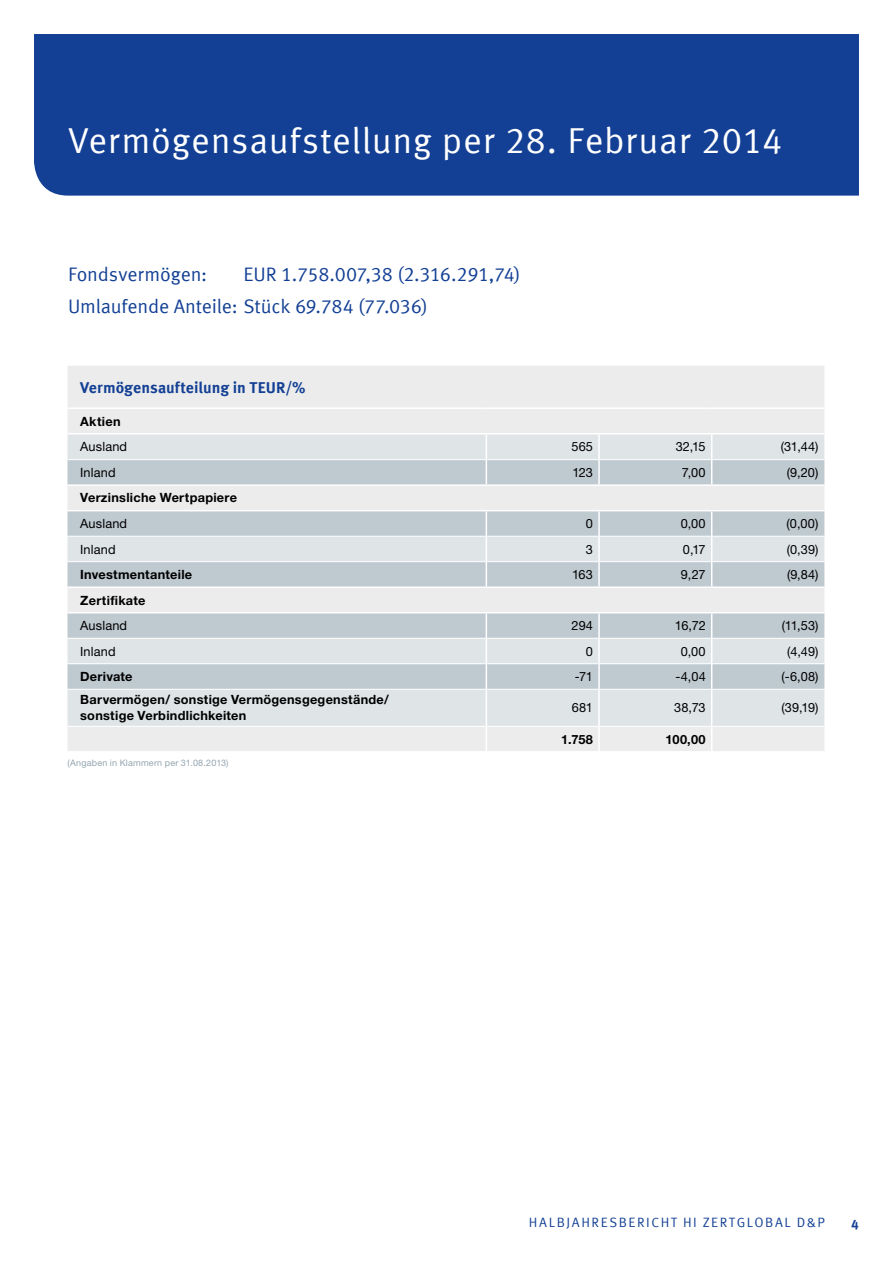
<style>
.page{position:relative;width:893px;height:1263px;background:#fff}
.page>*{position:absolute;margin:0;border:0;box-sizing:border-box;transform-origin:0 0}
.t1{font:36px "Meta Offc Pro Norm";letter-spacing:.02em;color:#fff}
.t2{font:19.5px/32px "Meta Offc Pro Norm";letter-spacing:-.01em;color:#134094}
.t3{font:700 15.75px "Meta Offc Pro";color:#134094}
.t4{font:13.5px "Meta Offc Pro Norm";letter-spacing:.115em;color:#134094}
.t5{font:700 13.5px "Meta Offc Pro";color:#134094}
.t6{font:12.75px "Helvetica Neue LTW1 G";letter-spacing:.01em;color:#000}
.t7{font:700 12.75px/15.9px "Helvetica Neue LTW1 G";letter-spacing:.02em;color:#000}
.t8{font:9px "Helvetica Neue LTW1 G";letter-spacing:.025em;color:#94a5b0}
</style>
<div class="page">
<div style="left:34px;top:34px;width:825px;height:162px;background:#134094"></div>
<div style="left:68px;top:366px;width:756px;height:385px;background:#ececed"></div>
<div style="left:68px;top:434px;width:756px;height:25px;background:#dfe4e7"></div>
<svg style="left:68px;top:460px;width:756px;height:178px;background:#d1d7dc"></svg>
<svg style="left:68px;top:639px;width:756px;height:87px;background:#d6dce0"></svg>
<hr style="left:68px;top:407px;width:418px;height:2px;background:#fff">
<hr style="left:486px;top:407px;width:113px;height:2px;background:#fff">
<hr style="left:599px;top:407px;width:113px;height:2px;background:#fff">
<hr style="left:712px;top:407px;width:112px;height:2px;background:#fff">
<hr style="left:68px;top:484px;width:418px;height:2px;background:#fff">
<hr style="left:486px;top:484px;width:113px;height:2px;background:#fff">
<hr style="left:712px;top:484px;width:112px;height:2px;background:#fff">
<hr style="left:68px;top:586px;width:418px;height:2px;background:#fff">
<hr style="left:486px;top:586px;width:113px;height:2px;background:#fff">
<hr style="left:712px;top:586px;width:112px;height:2px;background:#fff">
<hr style="left:68px;top:536px;width:418px;height:1px;background:#fff">
<hr style="left:487px;top:536px;width:111px;height:1px;background:#fff">
<hr style="left:600px;top:536px;width:111px;height:1px;background:#fff">
<hr style="left:68px;top:459px;width:418px;height:1px;background:#fff">
<hr style="left:487px;top:459px;width:111px;height:1px;background:#fff">
<hr style="left:600px;top:459px;width:111px;height:1px;background:#fff">
<hr style="left:712px;top:459px;width:112px;height:1px;background:#fff">
<hr style="left:712px;top:536px;width:112px;height:1px;background:#fff">
<hr style="left:68px;top:561px;width:418px;height:1px;background:#fff">
<hr style="left:487px;top:561px;width:111px;height:1px;background:#fff">
<hr style="left:600px;top:561px;width:111px;height:1px;background:#fff">
<hr style="left:712px;top:561px;width:112px;height:1px;background:#fff">
<hr style="left:68px;top:638px;width:418px;height:1px;background:#fff">
<hr style="left:487px;top:638px;width:111px;height:1px;background:#fff">
<hr style="left:600px;top:638px;width:111px;height:1px;background:#fff">
<hr style="left:712px;top:638px;width:112px;height:1px;background:#fff">
<hr style="left:68px;top:663px;width:418px;height:1px;background:#fff">
<hr style="left:487px;top:663px;width:111px;height:1px;background:#fff">
<hr style="left:600px;top:663px;width:111px;height:1px;background:#fff">
<hr style="left:712px;top:663px;width:112px;height:1px;background:#fff">
<hr style="left:68px;top:689px;width:418px;height:1px;background:#fff">
<hr style="left:487px;top:689px;width:111px;height:1px;background:#fff">
<hr style="left:600px;top:689px;width:111px;height:1px;background:#fff">
<hr style="left:712px;top:689px;width:112px;height:1px;background:#fff">
<hr style="left:68px;top:726px;width:418px;height:1px;background:#fff">
<hr style="left:487px;top:726px;width:111px;height:1px;background:#fff">
<hr style="left:600px;top:726px;width:111px;height:1px;background:#fff">
<hr style="left:712px;top:726px;width:112px;height:1px;background:#fff">
<hr style="left:68px;top:433px;width:418px;height:1px;background:#fff">
<hr style="left:486px;top:433px;width:113px;height:1px;background:#fff">
<hr style="left:712px;top:433px;width:112px;height:1px;background:#fff">
<hr style="left:68px;top:510px;width:418px;height:1px;background:#fff">
<hr style="left:486px;top:510px;width:113px;height:1px;background:#fff">
<hr style="left:712px;top:510px;width:112px;height:1px;background:#fff">
<hr style="left:68px;top:612px;width:418px;height:1px;background:#fff">
<hr style="left:486px;top:612px;width:113px;height:1px;background:#fff">
<hr style="left:712px;top:612px;width:112px;height:1px;background:#fff">
<hr style="left:598px;top:434px;width:2px;height:26px;background:#fff">
<svg style="left:486px;top:434px;width:1px;height:50px"></svg>
<hr style="left:598px;top:460px;width:2px;height:24px;background:#fff">
<hr style="left:598px;top:536px;width:2px;height:26px;background:#fff">
<svg style="left:486px;top:511px;width:1px;height:75px"></svg>
<hr style="left:598px;top:562px;width:2px;height:24px;background:#fff">
<hr style="left:598px;top:613px;width:2px;height:25px;background:#fff">
<hr style="left:598px;top:638px;width:2px;height:26px;background:#fff">
<svg style="left:486px;top:613px;width:1px;height:76px"></svg>
<hr style="left:598px;top:664px;width:2px;height:25px;background:#fff">
<hr style="left:486px;top:689px;width:1px;height:37px;background:#fff">
<hr style="left:598px;top:689px;width:2px;height:37px;background:#fff">
<svg style="left:486px;top:726px;width:1px;height:25px"></svg>
<hr style="left:598px;top:726px;width:2px;height:25px;background:#fff">
<hr style="left:599px;top:433px;width:113px;height:1px;background:#fff">
<hr style="left:599px;top:484px;width:113px;height:2px;background:#fff">
<hr style="left:599px;top:510px;width:113px;height:1px;background:#fff">
<hr style="left:599px;top:586px;width:113px;height:2px;background:#fff">
<hr style="left:599px;top:612px;width:113px;height:1px;background:#fff">
<svg style="left:711px;top:434px;width:1px;height:50px"></svg>
<svg style="left:711px;top:613px;width:1px;height:76px"></svg>
<hr style="left:711px;top:689px;width:1px;height:37px;background:#fff">
<svg style="left:711px;top:726px;width:1px;height:25px"></svg>
<hr style="left:598px;top:511px;width:2px;height:25px;background:#fff">
<svg style="left:711px;top:511px;width:1px;height:75px"></svg>
<h1 class="t1" style="left:68px;top:113px;width:716px">Vermögensaufstellung per 28. Februar 2014</h1>
<h2 class="t2" style="left:68px;top:257px;width:454px;text-indent:176px">EUR 1.758.007,38 (2.316.291,74)<br>Umlaufende Anteile: Stück 69.784 (77.036)</h2>
<h2 class="t2" style="left:68px;top:257px;width:141px">Fondsvermögen:</h2>
<p class="t3" style="left:80px;top:375px;width:227px">Vermögensaufteilung in TEUR/%</p>
<p class="t7" style="left:80px;top:413px;width:42px">Aktien</p>
<p class="t6" style="left:80px;top:439px;width:48px">Ausland</p>
<p class="t6" style="left:571px;top:439px;width:23px">565</p>
<p class="t6" style="left:676px;top:439px;width:31px">32,15</p>
<p class="t6" style="left:781px;top:439px;width:39px">(31,44)</p>
<p class="t6" style="left:80px;top:464px;width:37px">Inland</p>
<p class="t6" style="left:572px;top:464px;width:22px">123</p>
<p class="t6" style="left:682px;top:464px;width:25px">7,00</p>
<p class="t6" style="left:787px;top:464px;width:33px">(9,20)</p>
<p class="t7" style="left:80px;top:490px;width:158px">Verzinsliche Wertpapiere</p>
<p class="t6" style="left:80px;top:516px;width:48px">Ausland</p>
<p class="t6" style="left:586px;top:516px;width:9px">0</p>
<p class="t6" style="left:681px;top:516px;width:27px">0,00</p>
<p class="t6" style="left:787px;top:516px;width:33px">(0,00)</p>
<p class="t6" style="left:80px;top:541px;width:37px">Inland</p>
<p class="t6" style="left:586px;top:541px;width:9px">3</p>
<p class="t6" style="left:683px;top:541px;width:24px">0,17</p>
<p class="t6" style="left:787px;top:541px;width:33px">(0,39)</p>
<p class="t7" style="left:80px;top:566px;width:113px">Investmentanteile</p>
<p class="t6" style="left:572px;top:567px;width:22px">163</p>
<p class="t6" style="left:681px;top:567px;width:26px">9,27</p>
<p class="t6" style="left:787px;top:567px;width:33px">(9,84)</p>
<p class="t7" style="left:80px;top:592px;width:67px">Zertifikate</p>
<p class="t6" style="left:80px;top:618px;width:48px">Ausland</p>
<p class="t6" style="left:572px;top:618px;width:23px">294</p>
<p class="t6" style="left:675px;top:618px;width:32px">16,72</p>
<p class="t6" style="left:782px;top:618px;width:38px">(11,53)</p>
<p class="t6" style="left:80px;top:643px;width:37px">Inland</p>
<p class="t6" style="left:586px;top:643px;width:9px">0</p>
<p class="t6" style="left:681px;top:643px;width:27px">0,00</p>
<p class="t6" style="left:787px;top:643px;width:33px">(4,49)</p>
<p class="t7" style="left:80px;top:668px;width:54px">Derivate</p>
<p class="t6" style="left:575px;top:669px;width:20px">-71</p>
<p class="t6" style="left:675px;top:669px;width:32px">-4,04</p>
<p class="t6" style="left:782px;top:669px;width:38px">(-6,08)</p>
<p class="t7" style="left:80px;top:692px;width:310px">Barvermögen/ sonstige Vermögensgegenstände/ sonstige Verbindlichkeiten</p>
<p class="t6" style="left:572px;top:700px;width:23px">681</p>
<p class="t6" style="left:674px;top:700px;width:33px">38,73</p>
<p class="t6" style="left:782px;top:700px;width:38px">(39,19)</p>
<p class="t7" style="left:561px;top:731px;width:33px">1.758</p>
<p class="t7" style="left:665px;top:731px;width:42px">100,00</p>
<p class="t8" style="left:68px;top:757px;width:162px">(Angaben in Klammern per 31.08.2013)</p>
<p class="t4" style="left:529px;top:1211px;width:53px">Halbjahres</p>
<p class="t4" style="left:619px;top:1211px;width:208px">beri cht HI ZertGlobal D&amp;P</p>
<p class="t5" style="left:851px;top:1214px;width:9px">4</p>
</div>
